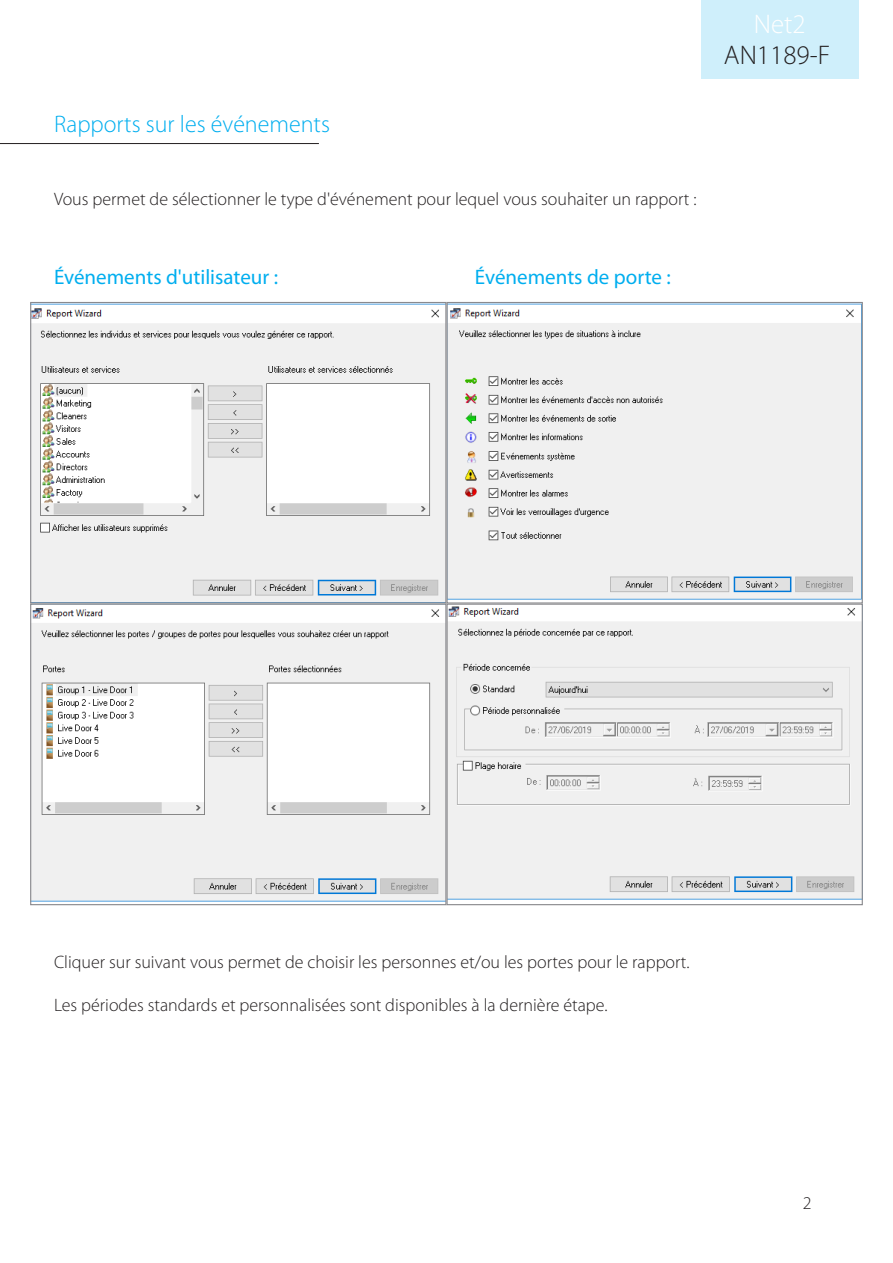
<style>
.page{position:relative;width:893px;height:1263px;background:#fff}
.page>*{position:absolute;margin:0;border:0;box-sizing:border-box;transform-origin:0 0}
.t1{font:300 27px "Myriad Pro";color:#231f20}
.t2{font:300 27px "Myriad Pro";color:#fff}
.Section_title{font:300 24px "Myriad Pro";color:#00aeef}
.Section_title-2{font:21px "Myriad Pro";color:#00aeef}
.Text{font:300 18px "Myriad Pro";color:#231f20}
</style>
<div class="page">
<div style="left:702px;top:0;width:157px;height:79px;background:#cfeffb"></div>
<img style="left:32px;top:304px;width:829px;height:298px">
<div style="left:30px;top:302px;width:416px;height:302px;border:1px solid #8a8a8e"></div>
<div style="left:446px;top:302px;width:417px;height:302px;border:1px solid #8a8a8e"></div>
<img style="left:32px;top:608px;width:412px;height:294px">
<div style="left:30px;top:604px;width:416px;height:301px;border:1px solid #8a8a8e"></div>
<img style="left:448px;top:606px;width:413px;height:294px">
<div style="left:446px;top:604px;width:417px;height:301px;border:1px solid #8a8a8e"></div>
<hr style="left:0;top:143px;width:319px;height:1px;background:#231f20">
<p class="Section_title" style="left:54px;top:109px;width:277px">Rapports sur les événements</p>
<p class="Text" style="left:54px;top:188px;width:644px">Vous permet de sélectionner le type d'événement pour lequel vous souhaiter un rapport :</p>
<p class="Section_title-2" style="left:54px;top:264px;width:226px">Événements d'utilisateur :</p>
<p class="Section_title-2" style="left:475px;top:264px;width:197px">Événements de porte :</p>
<h1 class="t2" style="left:754px;top:8px;width:53px">Net2</h1>
<h1 class="t1" style="left:724px;top:39px;width:108px">AN1189-F</h1>
<p class="Text" style="left:54px;top:951px;width:637px">Cliquer sur suivant vous permet de choisir les personnes et/ou les portes pour le rapport.</p>
<p class="Text" style="left:54px;top:994px;width:555px">Les périodes standards et personnalisées sont disponibles à la dernière étape.</p>
<p class="Text" style="left:803px;top:1192px;width:10px">2</p>
</div>
